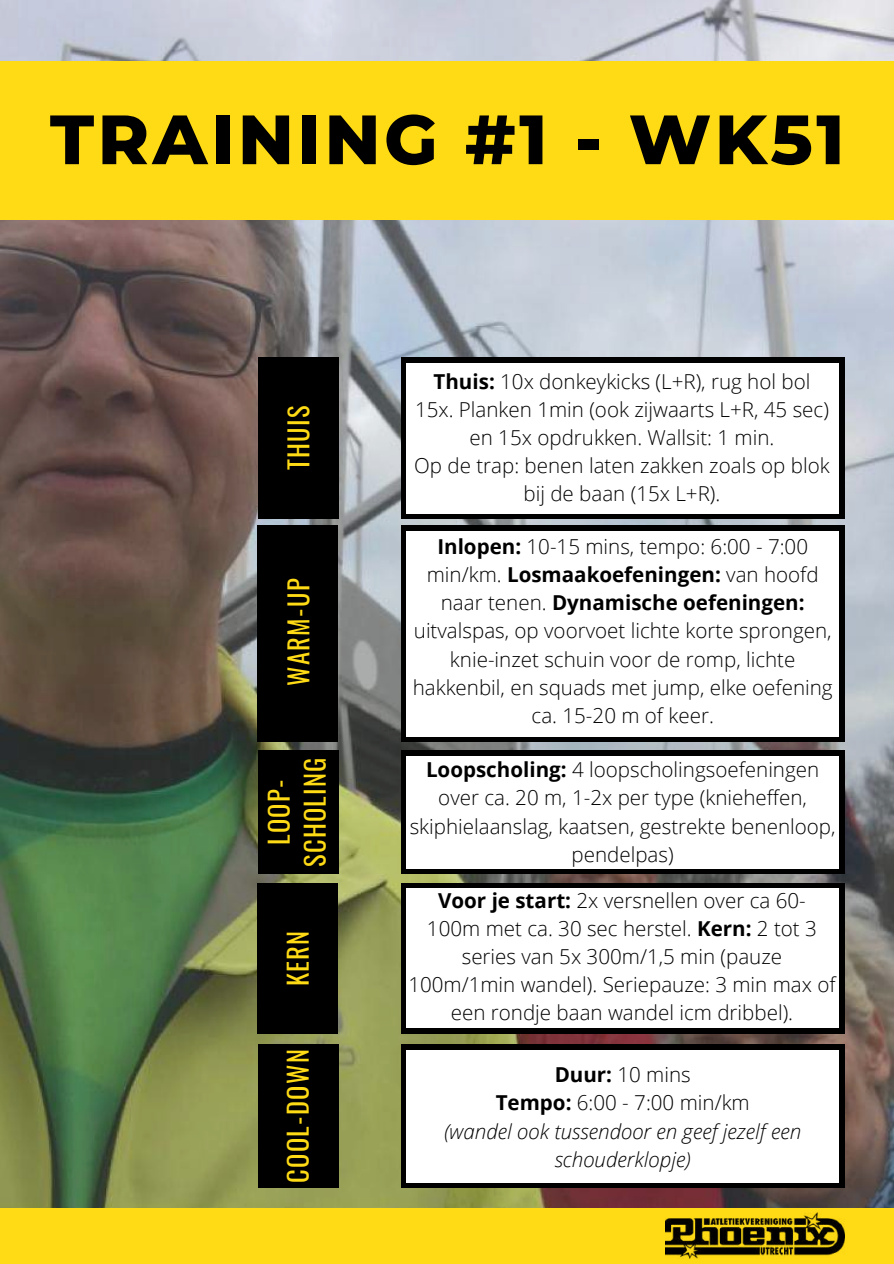
<style>
.page{position:relative;width:894px;height:1264px;background:#fff}
.page>*{position:absolute;margin:0;border:0;box-sizing:border-box;transform-origin:0 0}
.t1{font:800 69.6px "Montserrat";letter-spacing:.05em;color:#000}
.t2{font:26.55px/36px "Oswald";letter-spacing:.05em;color:#ffdb15;text-align:center}
.t3{font:300 20.55px/28.2px "Open Sans";color:#000;text-align:center}
.t4{font:italic 300 20.55px/28.2px "Open Sans";color:#000;text-align:center}
.s1{font-weight:700}
.s2{font-weight:700;font-style:normal}
.s3{font-style:normal}
</style>
<div class="page">
<img style="left:0;top:0;width:893px;height:1208px">
<div style="left:0;top:61px;width:893px;height:159px;background:#ffdb15"></div>
<div style="left:0;top:1208px;width:893px;height:55px;background:#ffdb15"></div>
<div style="left:257px;top:525px;width:80px;height:216px;background:#000"></div>
<div style="left:257px;top:883px;width:80px;height:150px;background:#000"></div>
<div style="left:258px;top:1044px;width:80px;height:143px;background:#000"></div>
<div style="left:401px;top:525px;width:443px;height:216px;background:#000"></div>
<div style="left:406px;top:531px;width:433px;height:205px;background:#fff"></div>
<div style="left:401px;top:883px;width:443px;height:150px;background:#000"></div>
<div style="left:406px;top:888px;width:433px;height:140px;background:#fff"></div>
<img style="left:665px;top:1212px;width:179px;height:46px">
<div style="left:401px;top:1044px;width:443px;height:143px;background:#000"></div>
<div style="left:406px;top:1050px;width:433px;height:132px;background:#fff"></div>
<div style="left:258px;top:358px;width:80px;height:161px;background:#000"></div>
<div style="left:401px;top:358px;width:443px;height:161px;background:#000"></div>
<div style="left:406px;top:363px;width:433px;height:150px;background:#fff"></div>
<div style="left:401px;top:750px;width:443px;height:124px;background:#000"></div>
<div style="left:406px;top:755px;width:433px;height:113px;background:#fff"></div>
<div style="left:258px;top:750px;width:80px;height:124px;background:#000"></div>
<h1 class="t1" style="left:50px;top:97px;width:795px">TRAINING #1 - WK51</h1>
<p class="t2" style="left:279px;top:470px;width:66px;rotate:-90deg">THUIS</p>
<p class="t2" style="left:279px;top:685px;width:109px;rotate:-90deg">WARM-UP</p>
<p class="t2" style="left:259px;top:867px;width:111px;rotate:-90deg">LOOP-<br>SCHOLING</p>
<p class="t2" style="left:279px;top:986px;width:57px;rotate:-90deg">KERN</p>
<p class="t2" style="left:279px;top:1182px;width:135px;rotate:-90deg">COOL-DOWN</p>
<p class="t3" style="left:414px;top:366px;width:417px"><span class="s1">Thuis:</span> 10x donkeykicks (L+R), rug hol bol 15x. Planken 1min (ook zijwaarts L+R, 45 sec) en 15x opdrukken. Wallsit: 1 min.<br>Op de trap: benen laten zakken zoals op blok bij de baan (15x L+R).</p>
<p class="t3" style="left:412px;top:532px;width:421px"><span class="s1">Inlopen:</span> 10-15 mins, tempo: 6:00 - 7:00 min/km. <span class="s1">Losmaakoefeningen:</span> van hoofd naar tenen. <span class="s1">Dynamische oefeningen: </span>uitvalspas, op voorvoet lichte korte sprongen, knie-inzet schuin voor de romp, lichte hakkenbil, en squads met jump, elke oefening ca. 15-20 m of keer.</p>
<p class="t3" style="left:409px;top:755px;width:427px"><span class="s1">Loopscholing:</span> 4 loopscholingsoefeningen over ca. 20 m, 1-2x per type (knieheffen, skiphielaanslag, kaatsen, gestrekte benenloop, pendelpas)</p>
<p class="t3" style="left:408px;top:885px;width:428px"><span class="s1">Voor je start:</span> 2x versnellen over ca 60-<br>100m met ca. 30 sec herstel. <span class="s1">Kern:</span> 2 tot 3 series van 5x 300m/1,5 min (pauze 100m/1min wandel). Seriepauze: 3 min max of een rondje baan wandel icm dribbel).</p>
<p class="t4" style="left:444px;top:1060px;width:358px"><span class="s2">Duur:</span> <span class="s3">10 mins<br></span><span class="s2">Tempo:</span> <span class="s3">6:00 - 7:00 min/km<br></span>(wandel ook tussendoor en geef jezelf een schouderklopje)</p>
</div>
